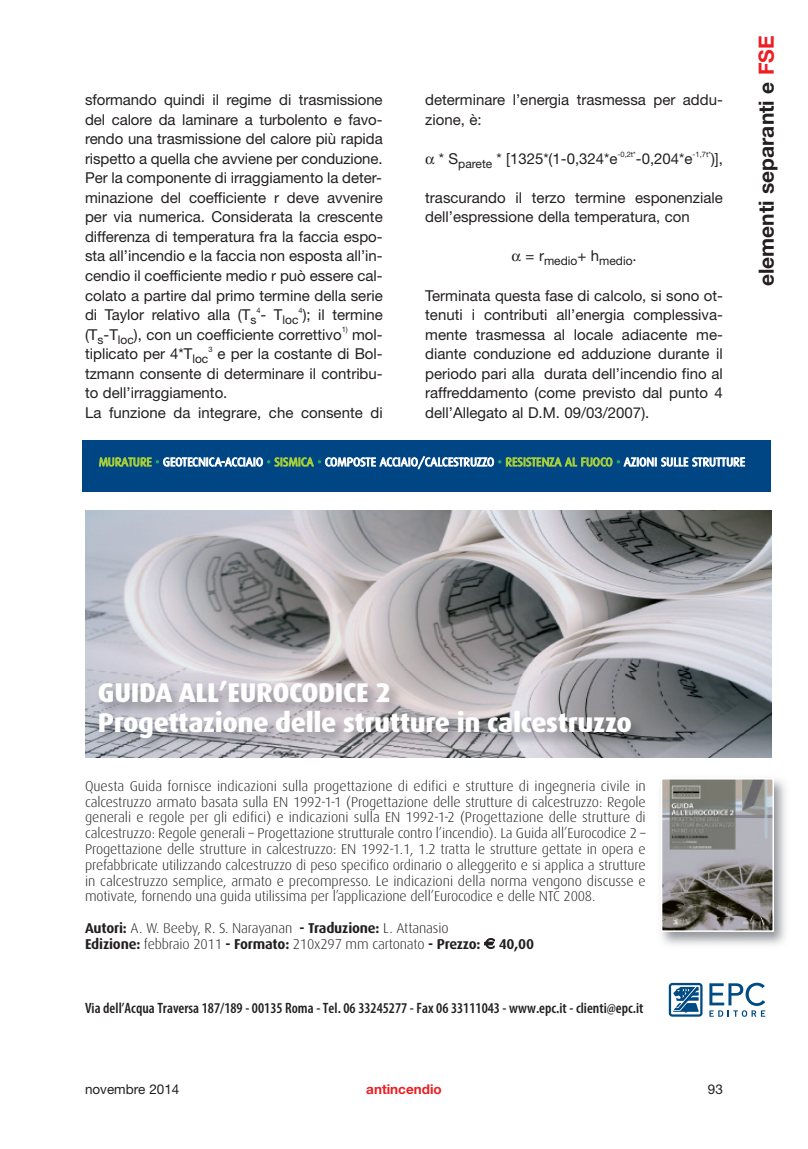
<style>
.page{position:relative;width:808px;height:1149px;background:#fff}
.page>*{position:absolute;margin:0;border:0;box-sizing:border-box;transform-origin:0 0}
.t1{font:800 27px/30px "Dax";letter-spacing:-.015em;color:#fff}
.t2{font:700 21px "Helvetica Neue";color:#231f20}
.t3{font:15px/19.5px "Helvetica Neue";color:#231f20}
.t4{font:600 condensed 15px "Myriad Pro";color:#231f20}
.t5{font:300 14.25px/15.8px "Dax";letter-spacing:-.01em;color:#231f20;text-align:justify}
.t6{font:13.5px "Helvetica Neue";color:#231f20}
.t7{font:700 13.5px "Helvetica Neue";color:#ee1d23}
.t8{font:12px "Dax";letter-spacing:-.005em;color:#fff}
.t9{font:12px "Helvetica Neue";color:#231f20}
.t10{font:7.5px "Helvetica Neue";color:#231f20}
.s1{color:#ee1d23}
.s2{color:#a6ce39}
.s3{color:#1eb26a}
.s4{font-size:12.15px}
.s5{font-weight:700}
.s6{font-family:"Euro Sans";font-weight:400}
</style>
<div class="page">
<img style="left:85px;top:510px;width:686px;height:247px">
<svg style="left:669px;top:982px;width:33px;height:34px"></svg>
<svg style="left:709px;top:982px;width:56px;height:34px"></svg>
<img style="left:661px;top:779px;width:125px;height:166px">
<img style="left:664px;top:780px;width:107px;height:148px">
<div style="left:661px;top:777px;width:113px;height:154px;border:2px solid #fff"></div>
<div style="left:83px;top:440px;width:688px;height:52px;background:#004684"></div>
<img style="left:90px;top:671px;width:612px;height:87px">
<p class="t3" style="left:85px;top:90px;width:299px;text-align:justify">sformando quindi il regime di trasmissione del calore da laminare a turbolento e favo&shy;rendo una trasmissione del calore più rapida rispetto a quella che avviene per conduzione.<br>Per la componente di irraggiamento la deter&shy;minazione del coefficiente r deve avvenire per via numerica. Considerata la crescente differenza di temperatura fra la faccia espo&shy;sta all’incendio e la faccia non esposta all’in&shy;cendio il coefficiente medio r può essere cal&shy;colato a partire dal primo termine della serie di Taylor relativo alla (T<sub>s</sub></p>
<p class="t10" style="left:256px;top:306px;width:6px">4</p>
<p class="t9" style="left:261px;top:312px;width:39px"><sup>-</sup> <sup>T</sup>loc</p>
<p class="t10" style="left:298px;top:306px;width:6px">4</p>
<p class="t3" style="left:85px;top:304px;width:299px;text-indent:218px">); il termine (T<sub>s</sub>-T<sub>loc</sub>), con un coefficiente correttivo</p>
<p class="t10" style="left:342px;top:325px;width:8px">1)</p>
<p class="t3" style="left:352px;top:324px;width:32px">mol-</p>
<p class="t3" style="left:85px;top:343px;width:125px">tiplicato per 4*T<sub>loc</sub></p>
<p class="t10" style="left:208px;top:345px;width:6px">3</p>
<p class="t3" style="left:85px;top:343px;width:299px;text-indent:133px">e per la costante di Bol&shy;tzmann consente di determinare il contribu&shy;to dell’irraggiamento.<br>La funzione da integrare, che consente di</p>
<p class="t3" style="left:425px;top:90px;width:299px">determinare l’energia trasmessa per addu&shy;zione, è:</p>
<p class="t3" style="left:439px;top:148px;width:180px">* S<sub>parete</sub> * [1325*(1-0,324*e</p>
<p class="t10" style="left:618px;top:150px;width:20px">-0,2t*</p>
<p class="t3" style="left:636px;top:148px;width:58px">-0,204*e</p>
<p class="t10" style="left:693px;top:150px;width:20px">-1,7t*</p>
<p class="t3" style="left:711px;top:148px;width:13px">)],</p>
<p class="t3" style="left:425px;top:187px;width:299px">trascurando il terzo termine esponenziale dell’espressione della temperatura, con</p>
<p class="t9" style="left:525px;top:254px;width:113px"><sup>=</sup> <sup>r</sup>medio<sup>+</sup> <sup>h</sup>medio<sup>.</sup></p>
<p class="t3" style="left:425px;top:285px;width:299px;text-align:justify">Terminata questa fase di calcolo, si sono ot&shy;tenuti i contributi all’energia complessiva&shy;mente trasmessa al locale adiacente me&shy;diante conduzione ed adduzione durante il periodo pari alla durata dell’incendio fino al raffreddamento (come previsto dal punto 4 dell’Allegato al D.M. 09/03/2007).</p>
<h2 class="t2" style="left:753px;top:286px;width:252px;rotate:-90deg">elementi separanti e <span class="s1">FSE</span></h2>
<p class="t8" style="left:99px;top:456px;width:648px"><span class="s2">MURATURE</span> <span class="s3">•</span> GEOTECNICA-ACCIAIO <span class="s3">•</span> <span class="s2">SISMICA</span> <span class="s3">•</span> COMPOSTE ACCIAIO/CALCESTRUZZO <span class="s3">•</span> <span class="s2">RESISTENZA AL FUOCO</span> <span class="s3">•</span> AZIONI SULLE STRUTTU<span class="s4">RE</span></p>
<h1 class="t1" style="left:98px;top:678px;width:535px">GUIDA ALL’EUROCODICE 2<br>Progettazione delle strutture in calcestruzzo</h1>
<p class="t5" style="left:85px;top:779px;width:562px">Questa Guida fornisce indicazioni sulla progettazione di edifici e strutture di ingegneria civile in calcestruzzo armato basata sulla EN 1992-1-1 (Progettazione delle strutture di calcestruzzo: Regole generali e regole per gli edifici) e indicazioni sulla EN 1992-1-2 (Progettazione delle strutture di calcestruzzo: Regole generali – Progettazione strutturale contro l’incendio). La Guida all’Eurocodice 2 – Progettazione delle strutture in calcestruzzo: EN 1992-1.1, 1.2 tratta le strutture gettate in opera e prefabbricate utilizzando calcestruzzo di peso specifico ordinario o alleggerito e si applica a strutture in calcestruzzo semplice, armato e precompresso. Le indicazioni della norma vengono discusse e motivate, fornendo una guida utilissima per l’applicazione dell’Eurocodice e delle NTC 2008.</p>
<p class="t5" style="left:85px;top:921px;width:451px"><span class="s5">Autori:</span> A. W. Beeby, R. S. Narayanan <span class="s5">- Traduzione:</span> L. Attanasio<br><span class="s5">Edizione:</span> febbraio 2011 <span class="s5">- Formato:</span> 210x297 mm cartonato <span class="s5">- Prezzo:</span> <span class="s6">€</span> <span class="s5">40,00</span></p>
<p class="t4" style="left:85px;top:1002px;width:560px">Via dell’Acqua Traversa 187/189 - 00135 Roma - Tel. 06 33245277 - Fax 06 33111043 - www.epc.it - clienti@epc.it</p>
<p class="t6" style="left:85px;top:1080px;width:96px">novembre 2014</p>
<p class="t7" style="left:366px;top:1080px;width:77px">antincendio</p>
<p class="t6" style="left:708px;top:1080px;width:17px">93</p>
</div>
